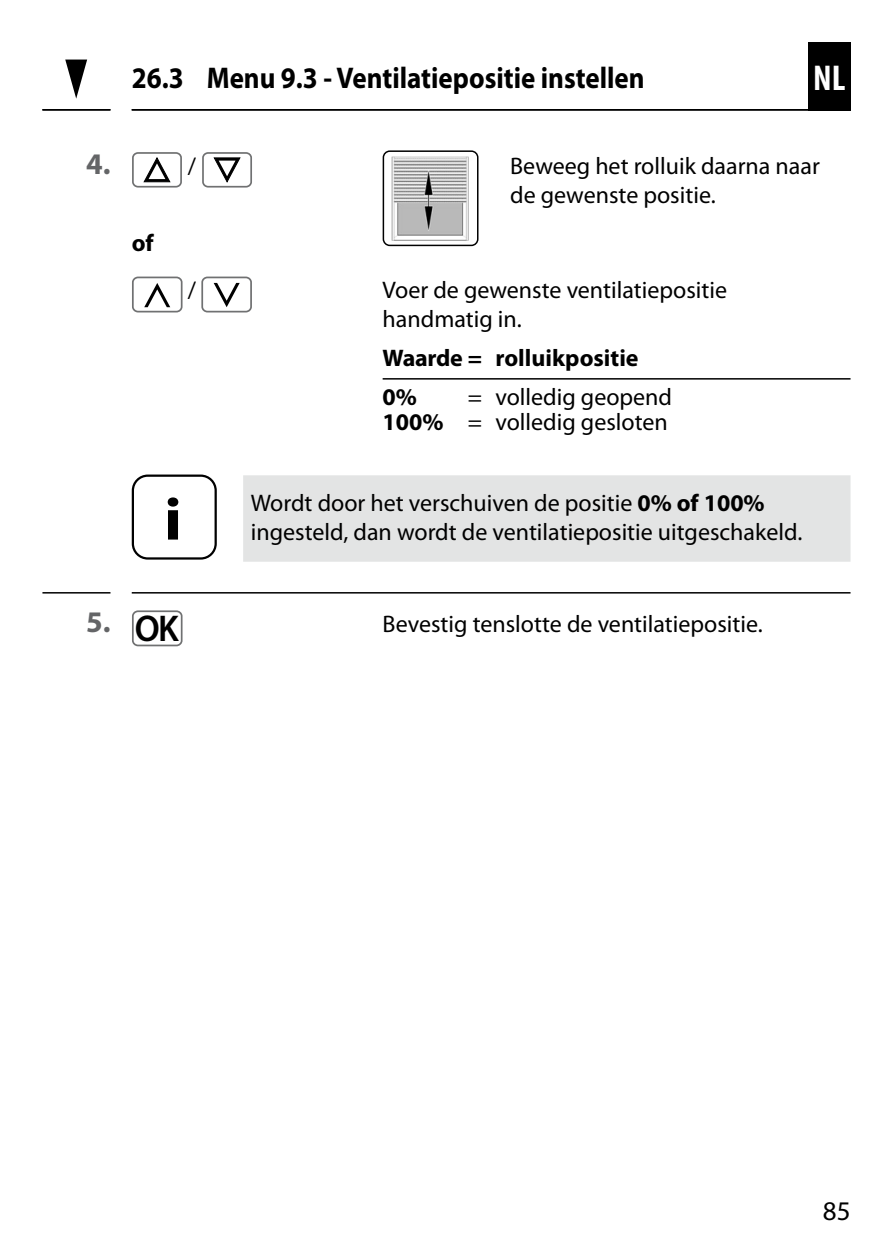
<style>
.page{position:relative;width:893px;height:1259px;background:#fff}
.page>*{position:absolute;margin:0;border:0;box-sizing:border-box;transform-origin:0 0}
.INFO-Icon{font:700 60px "Myriad Pro";color:#000;scale:1.1 1}
.t1{font:600 37.5px "Myriad Pro";color:#000;scale:.95 1}
.t2{font:700 condensed 36px "Myriad Pro";color:#fff}
.Kapitel_ab_1_2_-_DE{font:700 30px "Myriad Pro";color:#000;scale:.9 1}
.t3{font:700 30px "Myriad Pro";color:#646567}
.t4{font:27px "Myriad Pro";color:#000}
.Nützliche_Infos_2Zei{font:24px/29.4px "Myriad Pro";color:#000}
.Handlung_ohne_Zahl{font:24px/29.4px "Myriad Pro";color:#000}
.Fließtext_-_NL{font:24px "Myriad Pro";color:#000}
.Untertitel_mit_Linie{font:700 24px "Myriad Pro";color:#000}
.Fließtext_nach_Handl{font:700 24px "Myriad Pro";color:#000}
.Fließtext_-_NL-2{font:700 24px "Myriad Pro";color:#000}
.s1{font-weight:700}
</style>
<div class="page">
<div style="left:808px;top:42px;width:42px;height:69px;background:#000"></div>
<hr style="left:132px;top:109px;width:718px;height:2px;background:#000">
<hr style="left:42px;top:109px;width:68px;height:2px;background:#000">
<svg style="left:65px;top:60px;width:22px;height:39px"></svg>
<hr style="left:383px;top:378px;width:467px;height:1px;background:#000">
<div style="left:132px;top:152px;width:50px;height:36px;border:2px solid #707172;border-radius:5px"></div>
<svg style="left:144px;top:157px;width:26px;height:25px"></svg>
<div style="left:202px;top:152px;width:50px;height:36px;border:2px solid #707172;border-radius:5px"></div>
<svg style="left:214px;top:158px;width:26px;height:24px"></svg>
<img style="left:383px;top:153px;width:95px;height:92px">
<div style="left:383px;top:150px;width:95px;height:96px;border:2px solid #000;border-radius:6px"></div>
<div style="left:132px;top:276px;width:51px;height:36px;border:2px solid #707172;border-radius:5px"></div>
<svg style="left:144px;top:283px;width:26px;height:24px"></svg>
<div style="left:201px;top:276px;width:51px;height:36px;border:2px solid #707172;border-radius:5px"></div>
<svg style="left:214px;top:283px;width:26px;height:24px"></svg>
<div style="left:243px;top:475px;width:607px;height:87px;background:#e3e4e4"></div>
<div style="left:132px;top:474px;width:85px;height:85px;border:2px solid #000;border-radius:15px"></div>
<svg style="left:42px;top:592px;width:808px;height:1px"></svg>
<div style="left:132px;top:610px;width:51px;height:36px;border:2px solid #707172;border-radius:5px"></div>
<p class="Kapitel_ab_1_2_-_DE" style="left:132px;top:58px;width:571px">26.3 Menu 9.3 - Ventilatiepositie instellen</p>
<h3 class="t2" style="left:813px;top:55px;width:34px">NL</h3>
<p class="t3" style="left:86px;top:144px;width:26px">4.</p>
<p class="Nützliche_Infos_2Zei" style="left:188px;top:152px;width:10px">/</p>
<p class="Nützliche_Infos_2Zei" style="left:510px;top:152px;width:311px">Beweeg het rolluik daarna naar de gewenste positie.</p>
<p class="Fließtext_nach_Handl" style="left:132px;top:227px;width:24px">of</p>
<p class="Handlung_ohne_Zahl" style="left:188px;top:276px;width:10px">/</p>
<p class="Handlung_ohne_Zahl" style="left:383px;top:276px;width:346px">Voer de gewenste ventilatiepositie handmatig in.</p>
<p class="Untertitel_mit_Linie" style="left:383px;top:342px;width:257px">Waarde = rolluikpositie</p>
<p class="Fließtext_-_NL-2" style="left:383px;top:381px;width:36px">0%</p>
<p class="Fließtext_-_NL" style="left:468px;top:384px;width:206px">= volledig geopend</p>
<p class="Fließtext_-_NL" style="left:383px;top:409px;width:287px"><span class="s1">100%</span> = volledig gesloten</p>
<p class="INFO-Icon" style="left:164px;top:480px;width:18px">i</p>
<p class="Nützliche_Infos_2Zei" style="left:251px;top:488px;width:553px">Wordt door het verschuiven de positie <span class="s1">0% of 100% </span>ingesteld, dan wordt de ventilatiepositie uitgeschakeld.</p>
<p class="t3" style="left:86px;top:602px;width:26px">5.</p>
<p class="t1" style="left:135px;top:604px;width:48px">OK</p>
<p class="Nützliche_Infos_2Zei" style="left:383px;top:609px;width:382px">Bevestig tenslotte de ventilatiepositie.</p>
<p class="t4" style="left:823px;top:1196px;width:29px">85</p>
</div>
